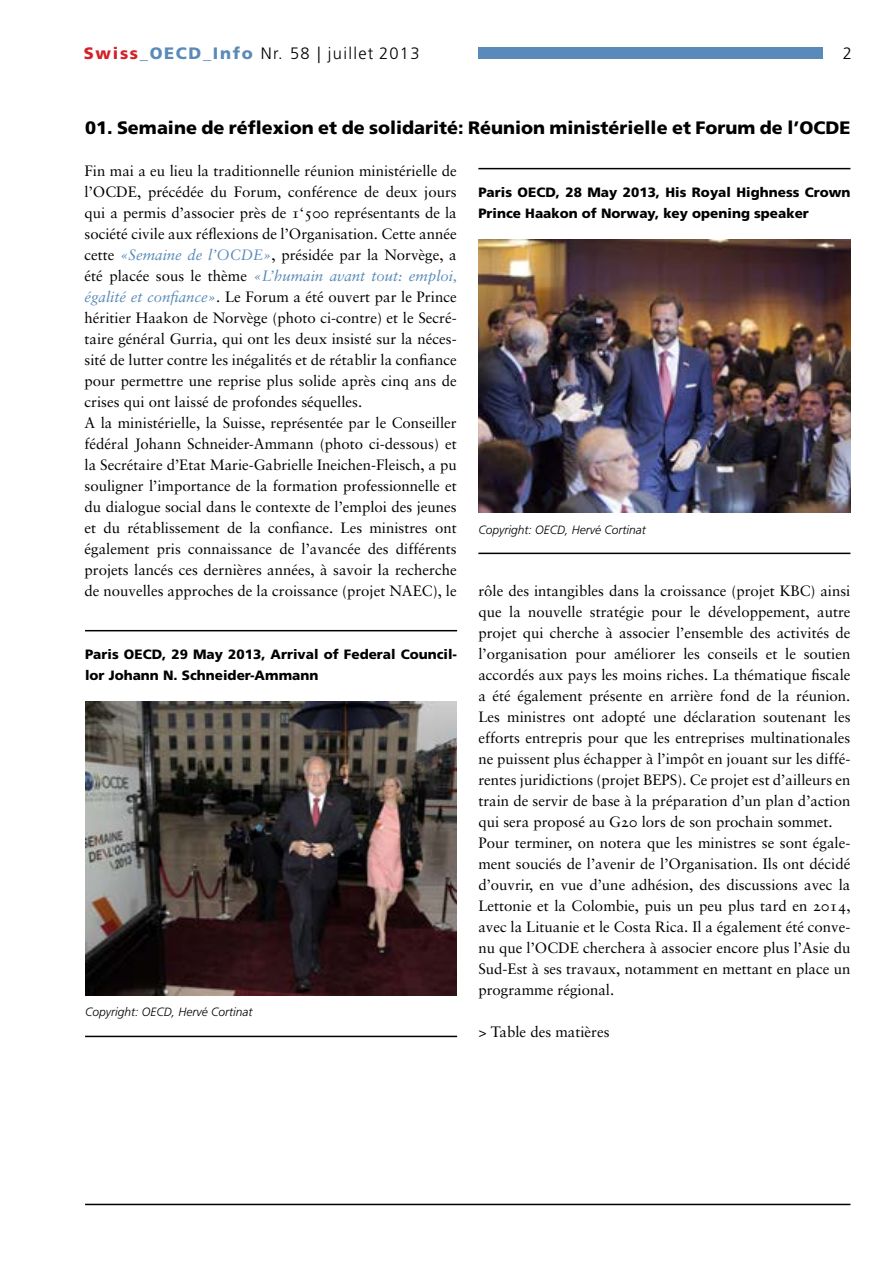
<style>
.page{position:relative;width:893px;height:1263px;background:#fff}
.page>*{position:absolute;margin:0;border:0;box-sizing:border-box;transform-origin:0 0}
.Haupttitel{font:900 18px "Frutiger LT";color:#000}
.t1{font:300 16.5px "Frutiger LT";letter-spacing:.08em;color:#000}
.Grundtext{font:15px/21px "Sabon Roman Os F";color:#000;text-align:justify}
.Untertitel_Grafik_Ti{font:900 13.5px/21px "Frutiger LT";color:#000}
.t2{font:italic 300 12px "Frutiger LT";color:#000}
.s1{font-weight:900;color:#d2232a}
.s2{font-weight:900;color:#598aba}
.s3{font-family:"Sabon Italic Os F";color:#598aba}
</style>
<div class="page">
<div style="left:478px;top:47px;width:345px;height:12px;background:#598aba"></div>
<hr style="left:85px;top:1204px;width:765px;height:1px;background:#000">
<hr style="left:478px;top:553px;width:372px;height:1px;background:#000">
<hr style="left:478px;top:168px;width:372px;height:1px;background:#000">
<img style="left:478px;top:239px;width:372px;height:273px">
<hr style="left:85px;top:1036px;width:372px;height:1px;background:#000">
<hr style="left:85px;top:630px;width:372px;height:1px;background:#000">
<img style="left:86px;top:701px;width:371px;height:294px">
<p class="t1" style="left:84px;top:44px;width:337px"><span class="s1">Swiss</span><span class="s2">_OECD_Info</span> Nr. 58 | juillet 2013</p>
<p class="t1" style="left:843px;top:44px;width:11px">2</p>
<p class="Haupttitel" style="left:85px;top:117px;width:767px">01. Semaine de réflexion et de solidarité: Réunion ministérielle et Forum de l’OCDE</p>
<p class="Grundtext" style="left:85px;top:160px;width:374px">Fin mai a eu lieu la traditionnelle réunion ministérielle de l’OCDE, précédée du Forum, conférence de deux jours qui a permis d’associer près de 1‘500 représentants de la société civile aux réflexions de l’Organisation. Cette année cette <span class="s3">«Semaine de l’OCDE»</span>, présidée par la Norvège, a été placée sous le thème <span class="s3">«L’humain avant tout: emploi, égalité et confiance»</span>. Le Forum a été ouvert par le Prince héritier Haakon de Norvège (photo ci-contre) et le Secré&shy;taire général Gurria, qui ont les deux insisté sur la néces&shy;sité de lutter contre les inégalités et de rétablir la confiance pour permettre une reprise plus solide après cinq ans de crises qui ont laissé de profondes séquelles.</p>
<p class="Grundtext" style="left:85px;top:412px;width:374px">A la ministérielle, la Suisse, représentée par le Conseiller fédéral Johann Schneider-Ammann (photo ci-dessous) et la Secrétaire d’Etat Marie-Gabrielle Ineichen-Fleisch, a pu souligner l’importance de la formation professionnelle et du dialogue social dans le contexte de l’emploi des jeunes et du rétablissement de la confiance. Les ministres ont également pris connaissance de l’avancée des différents projets lancés ces dernières années, à savoir la recherche de nouvelles approches de la croissance (projet NAEC), le</p>
<p class="Untertitel_Grafik_Ti" style="left:85px;top:644px;width:374px">Paris OECD, 29 May 2013, Arrival of Federal Council&shy;lor Johann N. Schneider-Ammann</p>
<p class="t2" style="left:85px;top:1005px;width:169px">Copyright: OECD, Hervé Cortinat</p>
<p class="Untertitel_Grafik_Ti" style="left:478px;top:182px;width:374px">Paris OECD, 28 May 2013, His Royal Highness Crown<br>Prince Haakon of Norway, key opening speaker</p>
<p class="t2" style="left:478px;top:523px;width:169px">Copyright: OECD, Hervé Cortinat</p>
<p class="Grundtext" style="left:478px;top:580px;width:374px">rôle des intangibles dans la croissance (projet KBC) ainsi que la nouvelle stratégie pour le développement, autre projet qui cherche à associer l’ensemble des activités de l’organisation pour améliorer les conseils et le soutien accordés aux pays les moins riches. La thématique fiscale a été également présente en arrière fond de la réunion.<br>Les ministres ont adopté une déclaration soutenant les efforts entrepris pour que les entreprises multinationales ne puissent plus échapper à l’impôt en jouant sur les diffé&shy;rentes juridictions (projet BEPS). Ce projet est d’ailleurs en train de servir de base à la préparation d’un plan d’action qui sera proposé au G20 lors de son prochain sommet.</p>
<p class="Grundtext" style="left:478px;top:832px;width:374px">Pour terminer, on notera que les ministres se sont égale&shy;ment souciés de l’avenir de l’Organisation. Ils ont décidé d’ouvrir, en vue d’une adhésion, des discussions avec la Lettonie et la Colombie, puis un peu plus tard en 2014, avec la Lituanie et le Costa Rica. Il a également été conve&shy;nu que l’OCDE cherchera à associer encore plus l’Asie du Sud-Est à ses travaux, notamment en mettant en place un programme régional.</p>
<p class="Grundtext" style="left:478px;top:1021px;width:133px">&gt; Table des matières</p>
</div>
